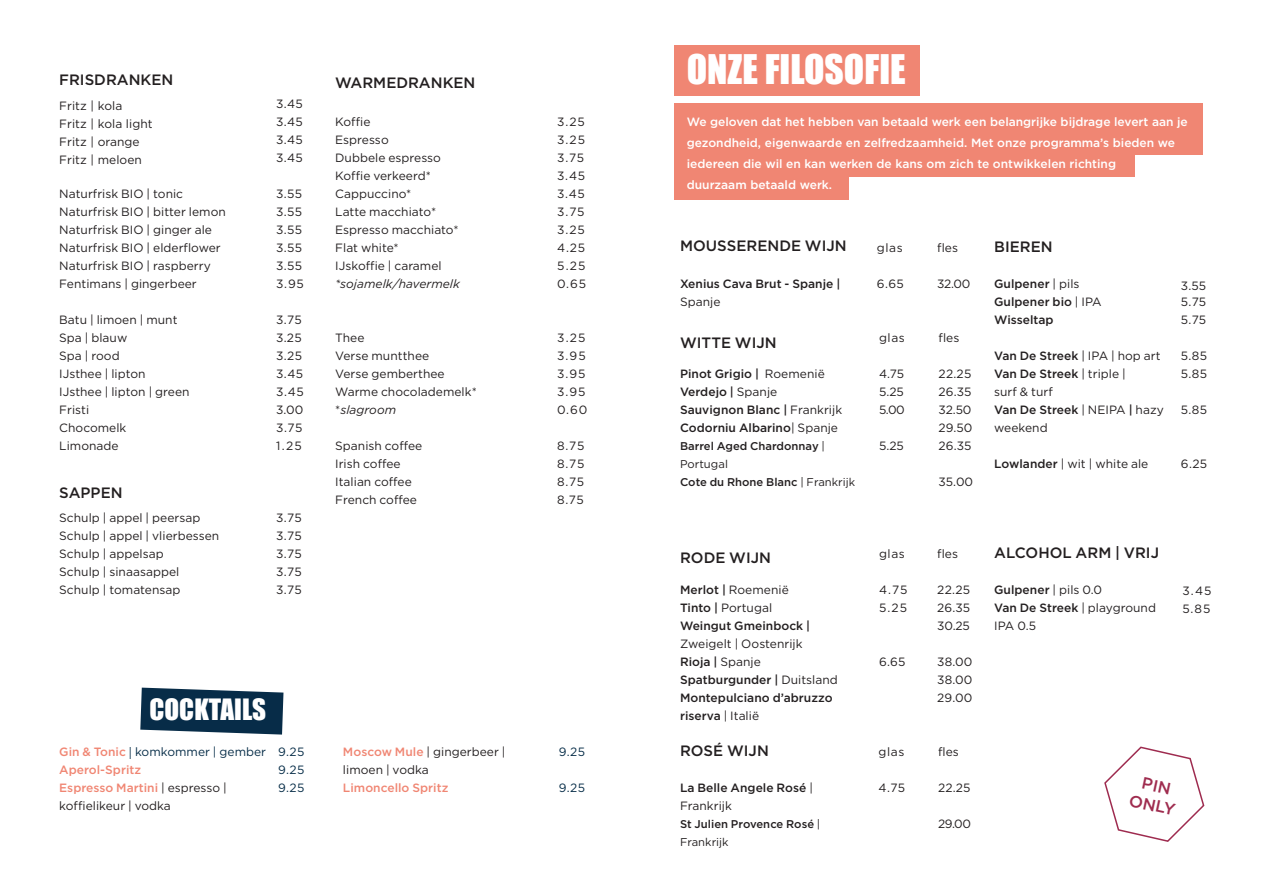
<style>
.page{position:relative;width:1263px;height:893px;background:#fff}
.page>*{position:absolute;margin:0;border:0;box-sizing:border-box;transform-origin:0 0}
.t1{font:37.5px "Impact";color:#fff}
.t2{font:27px "Impact";letter-spacing:.005em;color:#fff}
.t3{font:500 16.5px/19.8px "Gotham";color:#9f2c4f;text-align:center}
.t4{font:500 15px "Gotham";letter-spacing:.005em;color:#231f20}
.t5{font:12px/18px "Gotham";letter-spacing:.005em;color:#231f20}
.t6{font:500 12px/18px "Gotham";letter-spacing:.005em;color:#231f20}
.t7{font:500 12px/21px "Gotham";color:#fff}
.t8{font:500 12px/18px "Gotham";letter-spacing:.005em;color:#f08673}
.t9{font:12px/18px "Gotham";letter-spacing:.07em;color:#231f20}
.t10{font:12px/18px "Gotham";letter-spacing:.035em;color:#231f20}
.t11{font:12px/18px "Gotham";letter-spacing:.03em;color:#231f20}
.t12{font:12px/18px "Gotham";letter-spacing:.03em;color:#072d48;text-align:justify}
.t13{font:italic 12px "Gotham";letter-spacing:.005em;color:#231f20}
.t14{font:500 11.25px/18px "Gotham";letter-spacing:.005em;color:#231f20}
.s1{font-style:italic}
.s2{font-family:"Minion Pro";font-weight:400;color:#072d48}
.s3{font-weight:400;color:#072d48}
.s4{font-weight:400;color:#231f20}
.s5{font-weight:500;color:#f08673}
.s6{font-weight:400}
.s7{font-weight:500}
</style>
<div class="page">
<svg style="left:140px;top:688px;width:143px;height:47px;background:#23445c"></svg>
<div style="left:674px;top:177px;width:174px;height:22px;background:#f08673"></div>
<div style="left:674px;top:155px;width:461px;height:22px;background:#f08673"></div>
<div style="left:674px;top:132px;width:529px;height:23px;background:#f08673"></div>
<div style="left:674px;top:103px;width:529px;height:29px;background:#f08673"></div>
<div style="left:674px;top:45px;width:245px;height:51px;background:#f08673"></div>
<svg style="left:1104px;top:746px;width:101px;height:96px"></svg>
<p class="t4" style="left:59px;top:70px;width:116px">FRISDRANKEN</p>
<p class="t5" style="left:59px;top:97px;width:95px">Fritz | kola<br>Fritz | kola light<br>Fritz | orange<br>Fritz | meloen</p>
<p class="t5" style="left:59px;top:185px;width:168px">Naturfrisk BIO | tonic<br>Naturfrisk BIO | bitter lemon<br>Naturfrisk BIO | ginger ale<br>Naturfrisk BIO | elderflower<br>Naturfrisk BIO | raspberry<br>Fentimans | gingerbeer</p>
<p class="t5" style="left:59px;top:311px;width:132px">Batu | limoen | munt<br>Spa | blauw<br>Spa | rood<br>IJsthee | lipton<br>IJsthee | lipton | green<br>Fristi<br>Chocomelk<br>Limonade</p>
<p class="t5" style="left:276px;top:95px;width:28px;text-align:justify">3.45<br>3.45<br>3.45<br>3.45</p>
<p class="t11" style="left:276px;top:185px;width:29px">3.55<br>3.55<br>3.55<br>3.55<br>3.55<br>3.95</p>
<p class="t10" style="left:276px;top:311px;width:29px">3.75<br>3.25<br>3.25<br>3.45<br>3.45<br>3.00<br>3.75<br>1.25</p>
<p class="t4" style="left:59px;top:483px;width:65px">SAPPEN</p>
<p class="t5" style="left:59px;top:509px;width:162px">Schulp | appel | peersap<br>Schulp | appel | vlierbessen<br>Schulp | appelsap<br>Schulp | sinaasappel<br>Schulp | tomatensap</p>
<p class="t5" style="left:276px;top:509px;width:27px;text-align:justify">3.75<br>3.75<br>3.75<br>3.75<br>3.75</p>
<p class="t4" style="left:335px;top:73px;width:142px">WARMEDRANKEN</p>
<p class="t5" style="left:335px;top:113px;width:125px">Koffie<br>Espresso<br>Dubbele espresso<br>Koffie verkeerd*<br>Cappuccino*<br>Latte macchiato*<br>Espresso macchiato*<br>Flat white*<br>IJskoffie | caramel</p>
<p class="t13" style="left:335px;top:277px;width:126px">*sojamelk/havermelk</p>
<p class="t5" style="left:335px;top:329px;width:143px">Thee<br>Verse muntthee<br>Verse gemberthee<br>Warme chocolademelk* *<span class="s1">slagroom</span></p>
<p class="t5" style="left:335px;top:437px;width:89px">Spanish coffee<br>Irish coffee<br>Italian coffee<br>French coffee</p>
<h2 class="t2" style="left:149px;top:688px;width:118px">COCKTAILS</h2>
<p class="t8" style="left:59px;top:743px;width:208px">Gin &amp; Tonic <span class="s2">|</span> <span class="s3">komkommer | gember<br></span>Aperol-Spritz<br>Espresso Martini <span class="s4">| espresso | koffielikeur | vodka</span></p>
<p class="t12" style="left:278px;top:743px;width:28px">9.25<br>9.25<br>9.25</p>
<p class="t5" style="left:343px;top:743px;width:164px"><span class="s5">Moscow Mule</span> | gingerbeer | limoen | vodka</p>
<p class="t8" style="left:343px;top:779px;width:107px">Limoncello Spritz</p>
<p class="t9" style="left:557px;top:113px;width:30px">3.25<br>3.25<br>3.75<br>3.45<br>3.45<br>3.75<br>3.25<br>4.25<br>5.25<br>0.65</p>
<p class="t5" style="left:557px;top:329px;width:32px">3.25<br>3.95<br>3.95<br>3.95<br>0.60</p>
<p class="t5" style="left:557px;top:437px;width:29px;text-align:justify">8.75<br>8.75<br>8.75<br>8.75</p>
<p class="t12" style="left:559px;top:743px;width:28px">9.25</p>
<p class="t12" style="left:559px;top:779px;width:28px">9.25</p>
<h1 class="t1" style="left:687px;top:40px;width:220px">ONZE FILOSOFIE</h1>
<p class="t7" style="left:687px;top:111px;width:503px">We geloven dat het hebben van betaald werk een belangrijke bijdrage levert aan je gezondheid, eigenwaarde en zelfredzaamheid. Met onze programma’s bieden we iedereen die wil en kan werken de kans om zich te ontwikkelen richting<br>duurzaam betaald werk.</p>
<p class="t4" style="left:680px;top:235px;width:168px">MOUSSERENDE WIJN</p>
<p class="t6" style="left:680px;top:275px;width:162px">Xenius Cava Brut - Spanje |</p>
<p class="t5" style="left:680px;top:293px;width:42px">Spanje</p>
<p class="t4" style="left:680px;top:333px;width:98px">WITTE WIJN</p>
<p class="t6" style="left:680px;top:365px;width:164px">Pinot Grigio | <span class="s6">Roemenië<br></span>Verdejo | <span class="s6">Spanje<br></span>Sauvignon Blanc | <span class="s6">Frankrijk<br></span>Codorniu Albarino<span class="s6">| Spanje</span></p>
<p class="t14" style="left:680px;top:437px;width:177px">Barrel Aged Chardonnay <span class="s6">|<br>Portugal<br></span>Cote du Rhone Blanc <span class="s6">| Frankrijk</span></p>
<p class="t5" style="left:877px;top:239px;width:27px">glas</p>
<p class="t5" style="left:877px;top:275px;width:28px">6.65</p>
<p class="t5" style="left:879px;top:329px;width:27px">glas</p>
<p class="t5" style="left:879px;top:365px;width:27px;text-align:justify">4.75<br>5.25<br>5.00</p>
<p class="t5" style="left:879px;top:437px;width:26px">5.25</p>
<p class="t4" style="left:680px;top:547px;width:93px">RODE WIJN</p>
<p class="t6" style="left:680px;top:581px;width:132px">Merlot | <span class="s6">Roemenië<br></span>Tinto | <span class="s6">Portugal<br></span>Weingut Gmeinbock |</p>
<p class="t6" style="left:680px;top:635px;width:159px"><span class="s6">Zweigelt | Oostenrijk<br></span>Rioja | <span class="s6">Spanje<br></span>Spatburgunder | <span class="s6">Duitsland<br></span>Montepulciano d’abruzzo riserva <span class="s6">| Italië</span></p>
<p class="t4" style="left:680px;top:741px;width:90px">ROSÉ WIJN</p>
<p class="t6" style="left:680px;top:779px;width:134px">La Belle Angele Rosé <span class="s6">|<br>Frankrijk</span></p>
<p class="t14" style="left:680px;top:815px;width:142px">St Julien Provence Rosé <span class="s6">|<br>Frankrijk</span></p>
<p class="t5" style="left:879px;top:545px;width:27px">glas</p>
<p class="t5" style="left:879px;top:581px;width:30px">4.75<br>5.25</p>
<p class="t5" style="left:879px;top:653px;width:28px">6.65</p>
<p class="t5" style="left:878px;top:743px;width:27px">glas</p>
<p class="t5" style="left:878px;top:779px;width:28px">4.75</p>
<p class="t5" style="left:937px;top:239px;width:22px">fles</p>
<p class="t5" style="left:937px;top:275px;width:34px">32.00</p>
<p class="t5" style="left:938px;top:329px;width:22px">fles</p>
<p class="t5" style="left:938px;top:365px;width:35px;text-align:justify">22.25<br>26.35<br>32.50<br>29.50<br>26.35</p>
<p class="t5" style="left:938px;top:473px;width:36px">35.00</p>
<p class="t4" style="left:994px;top:237px;width:60px">BIEREN</p>
<p class="t6" style="left:994px;top:275px;width:109px">Gulpener <span class="s6">| pils<br></span>Gulpener bio <span class="s6">| IPA<br></span>Wisseltap</p>
<p class="t5" style="left:994px;top:347px;width:171px"><span class="s7">Van De Streek</span> | IPA | hop art<br><span class="s7">Van De Streek</span> | triple |<br>surf &amp; turf<br><span class="s7">Van De Streek</span> | NEIPA <span class="s7">|</span> hazy weekend</p>
<p class="t5" style="left:994px;top:455px;width:156px"><span class="s7">Lowlander</span> | wit | white ale</p>
<p class="t5" style="left:1181px;top:277px;width:27px;line-height:16.5px">3.55<br>5.75</p>
<p class="t5" style="left:1181px;top:311px;width:27px">5.75</p>
<p class="t5" style="left:1181px;top:347px;width:28px">5.85<br>5.85</p>
<p class="t5" style="left:1181px;top:401px;width:28px">5.85</p>
<p class="t5" style="left:1181px;top:455px;width:28px">6.25</p>
<p class="t5" style="left:937px;top:545px;width:22px">fles</p>
<p class="t5" style="left:937px;top:581px;width:35px;text-align:justify">22.25<br>26.35<br>30.25</p>
<p class="t5" style="left:937px;top:653px;width:37px;text-align:justify">38.00<br>38.00<br>29.00</p>
<p class="t5" style="left:938px;top:743px;width:22px">fles</p>
<p class="t5" style="left:938px;top:779px;width:34px">22.25</p>
<p class="t5" style="left:938px;top:815px;width:34px">29.00</p>
<p class="t4" style="left:994px;top:543px;width:166px">ALCOHOL ARM | VRIJ</p>
<p class="t5" style="left:994px;top:581px;width:163px"><span class="s7">Gulpener</span> | pils 0.0<br><span class="s7">Van De Streek</span> | playground<br>IPA 0.5</p>
<p class="t5" style="left:1182px;top:582px;width:31px">3.45<br>5.85</p>
<h3 class="t3" style="left:1135px;top:771px;width:48px;rotate:12deg">PIN<br>ONLY</h3>
</div>
